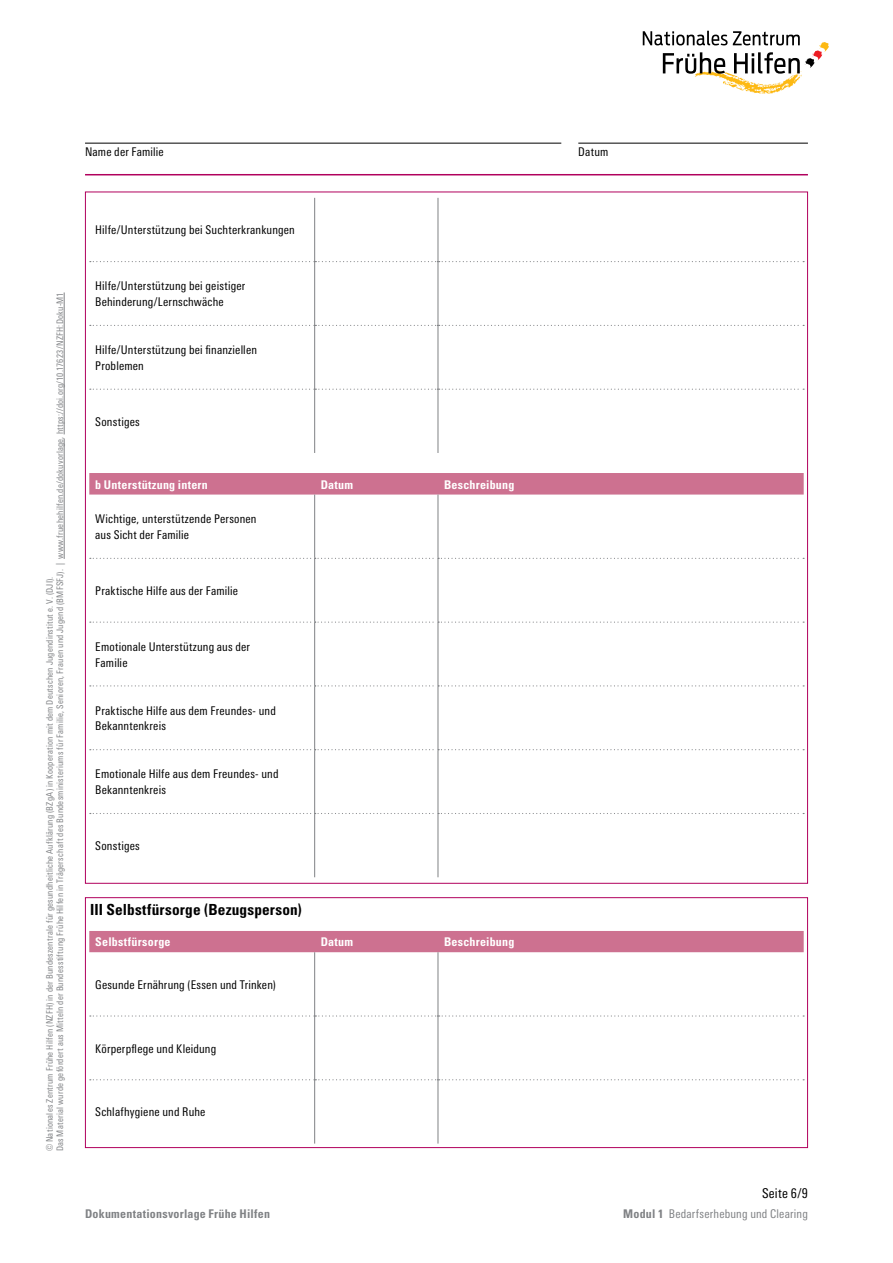
<style>
.page{position:relative;width:893px;height:1263px;background:#fff}
.page>*{position:absolute;margin:0;border:0;box-sizing:border-box;transform-origin:0 0}
.t1{font:700 condensed 15.3px "Univers";letter-spacing:.01em;color:#000}
.t2{font:condensed 13.5px "Linotype Univers";letter-spacing:.02em;color:#000}
.t3{font:condensed 12px/15.8px "Linotype Univers";letter-spacing:.015em;color:#000}
.t4{font:700 condensed 12px "Univers";letter-spacing:.02em;color:#fff}
.t5{font:700 condensed 12px "Univers";letter-spacing:.02em;color:#808285}
.t6{font:condensed 12px "Linotype Univers";letter-spacing:.015em;color:#808285}
.t7{font:condensed 9px/10.5px "Linotype Univers";letter-spacing:.025em;color:#808285}
.s1{font-family:"Univers";font-weight:700}
</style>
<div class="page">
<hr style="left:64px;top:438px;width:1px;height:121px;background:#808285">
<hr style="left:64px;top:292px;width:1px;height:142px;background:#808285">
<div style="left:89px;top:473px;width:715px;height:21px;background:#cd7190"></div>
<hr style="left:314px;top:494px;width:1px;height:64px;background:#808285">
<hr style="left:438px;top:494px;width:1px;height:64px;background:#808285">
<hr style="left:314px;top:559px;width:1px;height:62px;background:#808285">
<hr style="left:438px;top:559px;width:1px;height:62px;background:#808285">
<hr style="left:314px;top:623px;width:1px;height:62px;background:#808285">
<hr style="left:438px;top:623px;width:1px;height:62px;background:#808285">
<hr style="left:314px;top:686px;width:1px;height:63px;background:#808285">
<hr style="left:438px;top:686px;width:1px;height:63px;background:#808285">
<hr style="left:314px;top:750px;width:1px;height:63px;background:#808285">
<hr style="left:438px;top:750px;width:1px;height:63px;background:#808285">
<svg style="left:90px;top:558px;width:714px;height:1px"></svg>
<svg style="left:90px;top:621px;width:714px;height:2px"></svg>
<svg style="left:90px;top:685px;width:714px;height:1px"></svg>
<svg style="left:90px;top:749px;width:714px;height:1px"></svg>
<hr style="left:314px;top:814px;width:1px;height:63px;background:#808285">
<hr style="left:438px;top:814px;width:1px;height:63px;background:#808285">
<svg style="left:90px;top:813px;width:714px;height:1px"></svg>
<hr style="left:85px;top:174px;width:723px;height:1px;background:#b1005d">
<hr style="left:85px;top:143px;width:476px;height:1px;background:#000">
<hr style="left:578px;top:143px;width:230px;height:1px;background:#000">
<svg style="left:90px;top:261px;width:714px;height:1px"></svg>
<svg style="left:90px;top:325px;width:714px;height:1px"></svg>
<svg style="left:90px;top:389px;width:714px;height:1px"></svg>
<hr style="left:314px;top:198px;width:1px;height:64px;background:#808285">
<hr style="left:438px;top:198px;width:1px;height:64px;background:#808285">
<hr style="left:314px;top:262px;width:1px;height:63px;background:#808285">
<hr style="left:438px;top:262px;width:1px;height:63px;background:#808285">
<hr style="left:314px;top:325px;width:1px;height:64px;background:#808285">
<hr style="left:438px;top:325px;width:1px;height:64px;background:#808285">
<hr style="left:314px;top:389px;width:1px;height:64px;background:#808285">
<hr style="left:438px;top:389px;width:1px;height:64px;background:#808285">
<div style="left:85px;top:897px;width:723px;height:251px;border:1px solid #b1005d"></div>
<div style="left:89px;top:931px;width:715px;height:21px;background:#cd7190"></div>
<svg style="left:90px;top:1015px;width:714px;height:1px"></svg>
<svg style="left:90px;top:1079px;width:714px;height:1px"></svg>
<hr style="left:314px;top:952px;width:1px;height:64px;background:#808285">
<hr style="left:438px;top:952px;width:1px;height:64px;background:#808285">
<hr style="left:314px;top:1016px;width:1px;height:64px;background:#808285">
<hr style="left:438px;top:1016px;width:1px;height:64px;background:#808285">
<hr style="left:314px;top:1080px;width:1px;height:63px;background:#808285">
<hr style="left:438px;top:1080px;width:1px;height:63px;background:#808285">
<svg style="left:643px;top:31px;width:186px;height:63px"></svg>
<p class="t3" style="left:85px;top:144px;width:80px">Name der Familie</p>
<p class="t3" style="left:578px;top:144px;width:32px">Datum</p>
<p class="t7" style="left:44px;top:1151px;width:860px;rotate:-90deg">© Nationales Zentrum Frühe Hilfen (NZFH) in der Bundeszentrale für gesundheitliche Aufklärung (BZgA) in Kooperation mit dem Deutschen Jugendinstitut e. V. (DJI).<br>Das Material wurde gefördert aus Mitteln der Bundesstiftung Frühe Hilfen in Trägerschaft des Bundesministeriums für Familie, Senioren, Frauen und Jugend (BMFSFJ). | www.fruehehilfen.de/dokuvorlage, https://doi.org/10.17623/NZFH:Doku-M1</p>
<p class="t3" style="left:95px;top:222px;width:201px">Hilfe/Unterstützung bei Suchterkrankungen</p>
<p class="t3" style="left:95px;top:278px;width:151px">Hilfe/Unterstützung bei geistiger<br>Behinderung/Lernschwäche</p>
<p class="t3" style="left:95px;top:342px;width:163px">Hilfe/Unterstützung bei finanziellen<br>Problemen</p>
<p class="t3" style="left:95px;top:414px;width:46px">Sonstiges</p>
<p class="t4" style="left:95px;top:477px;width:114px">b Unterstützung intern</p>
<p class="t4" style="left:321px;top:477px;width:34px">Datum</p>
<p class="t4" style="left:444px;top:477px;width:72px">Beschreibung</p>
<p class="t3" style="left:95px;top:511px;width:163px">Wichtige, unterstützende Personen aus Sicht der Familie</p>
<p class="t3" style="left:95px;top:583px;width:144px">Praktische Hilfe aus der Familie</p>
<p class="t3" style="left:95px;top:639px;width:156px">Emotionale Unterstützung aus der<br>Familie</p>
<p class="t3" style="left:95px;top:702px;width:182px">Praktische Hilfe aus dem Freundes- und<br>Bekanntenkreis</p>
<p class="t3" style="left:95px;top:766px;width:185px">Emotionale Hilfe aus dem Freundes- und<br>Bekanntenkreis</p>
<p class="t3" style="left:95px;top:838px;width:46px">Sonstiges</p>
<p class="t1" style="left:90px;top:900px;width:213px">III Selbstfürsorge (Bezugsperson)</p>
<p class="t4" style="left:95px;top:935px;width:77px">Selbstfürsorge</p>
<p class="t4" style="left:321px;top:935px;width:34px">Datum</p>
<p class="t4" style="left:444px;top:935px;width:72px">Beschreibung</p>
<p class="t3" style="left:95px;top:977px;width:182px">Gesunde Ernährung (Essen und Trinken)</p>
<p class="t3" style="left:95px;top:1040px;width:122px">Körperpflege und Kleidung</p>
<p class="t3" style="left:95px;top:1104px;width:112px">Schlafhygiene und Ruhe</p>
<p class="t5" style="left:85px;top:1206px;width:186px">Dokumentationsvorlage Frühe Hilfen</p>
<p class="t2" style="left:762px;top:1186px;width:47px">Seite 6/9</p>
<p class="t6" style="left:623px;top:1206px;width:186px"><span class="s1">Modul 1</span> Bedarfserhebung und Clearing</p>
</div>
